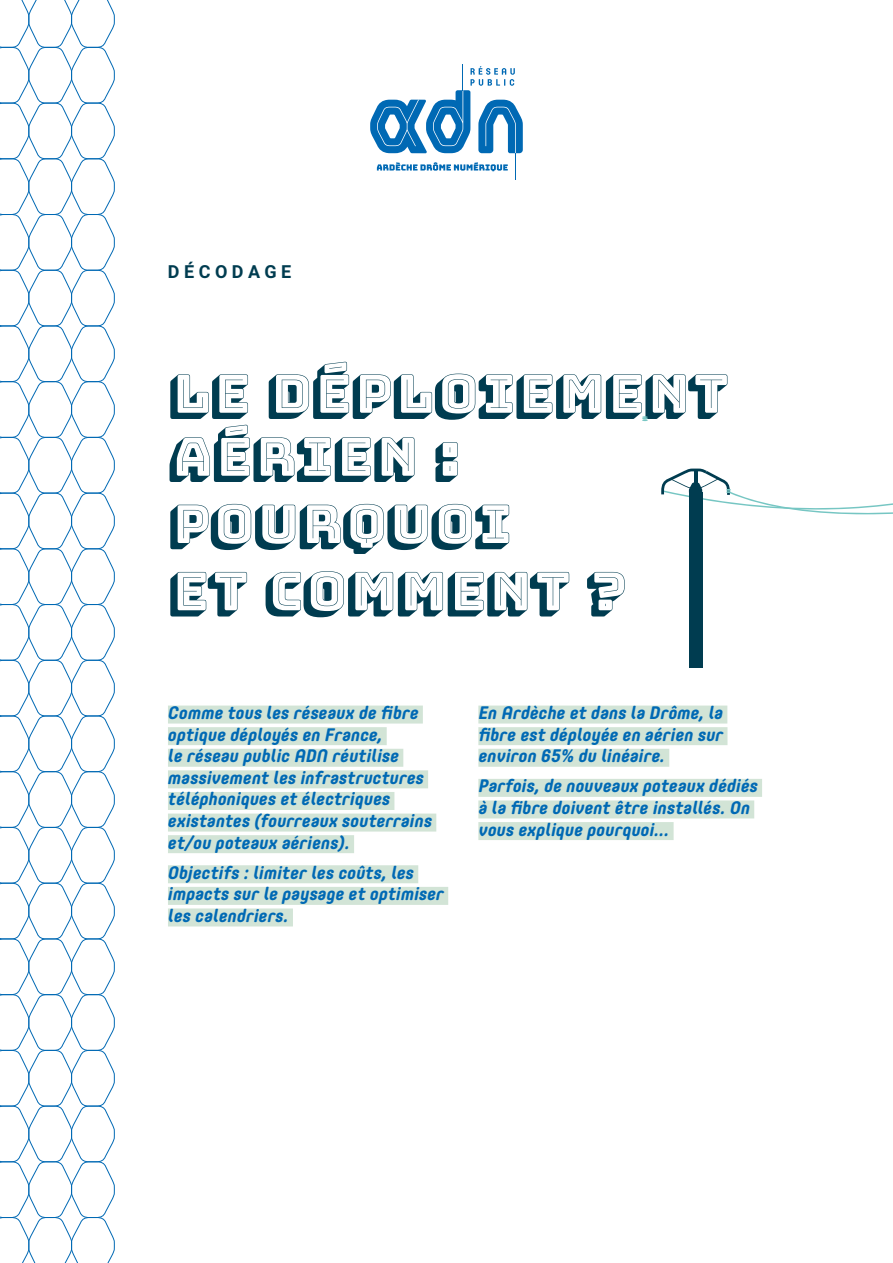
<style>
.page{position:relative;width:893px;height:1263px;background:#fff}
.page>*{position:absolute;margin:0;border:0;box-sizing:border-box;transform-origin:0 0}
.t1{font:52.5px/65.8px "Bungee Shade";color:#003c50}
.t2{font:italic 700 18px/21.6px "Core Mellow 65";color:#0069b4}
.t3{font:700 18px "Roboto";letter-spacing:.25em;color:#003c50}
</style>
<div class="page">
<div style="left:168px;top:705px;width:255px;height:18px;background:#d2e4d6"></div>
<div style="left:168px;top:727px;width:219px;height:18px;background:#d2e4d6"></div>
<div style="left:168px;top:749px;width:235px;height:18px;background:#d2e4d6"></div>
<div style="left:168px;top:770px;width:260px;height:18px;background:#d2e4d6"></div>
<div style="left:168px;top:792px;width:226px;height:18px;background:#d2e4d6"></div>
<div style="left:168px;top:813px;width:268px;height:18px;background:#d2e4d6"></div>
<div style="left:168px;top:835px;width:186px;height:18px;background:#d2e4d6"></div>
<div style="left:168px;top:865px;width:250px;height:18px;background:#d2e4d6"></div>
<div style="left:168px;top:887px;width:280px;height:18px;background:#d2e4d6"></div>
<div style="left:168px;top:908px;width:125px;height:18px;background:#d2e4d6"></div>
<div style="left:478px;top:705px;width:249px;height:18px;background:#d2e4d6"></div>
<div style="left:478px;top:727px;width:249px;height:18px;background:#d2e4d6"></div>
<div style="left:478px;top:749px;width:191px;height:18px;background:#d2e4d6"></div>
<div style="left:478px;top:779px;width:284px;height:18px;background:#d2e4d6"></div>
<div style="left:478px;top:800px;width:276px;height:18px;background:#d2e4d6"></div>
<div style="left:478px;top:822px;width:196px;height:18px;background:#d2e4d6"></div>
<svg style="left:0;top:0;width:115px;height:1263px"></svg>
<svg style="left:370px;top:64px;width:153px;height:116px"></svg>
<div style="left:689px;top:492px;width:13px;height:176px;background:#003c50"></div>
<svg style="left:661px;top:468px;width:232px;height:48px"></svg>
<svg style="left:642px;top:416px;width:6px;height:5px"></svg>
<p class="t3" style="left:168px;top:259px;width:125px">DÉCODAGE</p>
<h1 class="t1" style="left:168px;top:362px;width:561px">LE DÉPLOIEMENT<br>AÉRIEN :<br>POURQUOI<br>ET COMMENT ?</h1>
<p class="t2" style="left:168px;top:701px;width:266px">Comme tous les réseaux de fibre optique déployés en France,<br>le réseau public ADN réutilise massivement les infrastructures téléphoniques et électriques existantes (fourreaux souterrains et/ou poteaux aériens).</p>
<p class="t2" style="left:168px;top:861px;width:277px">Objectifs : limiter les coûts, les impacts sur le paysage et optimiser les calendriers.</p>
<p class="t2" style="left:478px;top:701px;width:246px;text-align:justify">En Ardèche et dans la Drôme, la fibre est déployée en aérien sur environ 65% du linéaire.</p>
<p class="t2" style="left:478px;top:774px;width:281px">Parfois, de nouveaux poteaux dédiés à la fibre doivent être installés. On vous explique pourquoi…</p>
</div>
